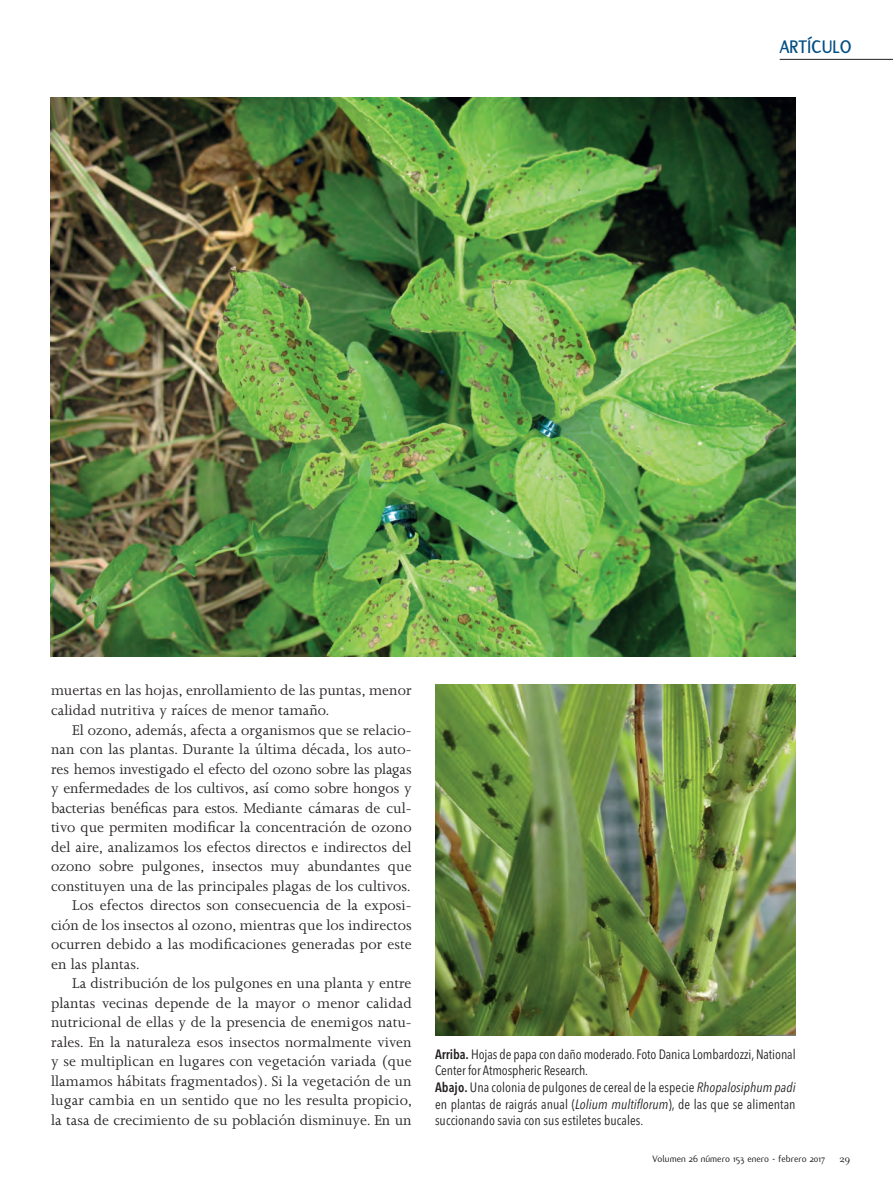
<style>
.page{position:relative;width:893px;height:1191px;background:#fff}
.page>*{position:absolute;margin:0;border:0;box-sizing:border-box;transform-origin:0 0}
.t1{font:700 19.5px "Flux";letter-spacing:.01em;color:#004e83;scale:.95 1}
.Txt_gral{font:16.2px/19.5px "Joanna MT Std";letter-spacing:.005em;color:#231f20;text-align:justify}
.Epígrafes{font:condensed 13.5px/16.5px "Avenir Next LT Pro";letter-spacing:-.005em;color:#231f20}
.t2{font:11.25px "Filosofia";color:#231f20}
.t3{font:10.2px "Flux";color:#231f20}
.s1{font-weight:600}
.s2{font-style:italic}
</style>
<div class="page">
<img style="left:51px;top:98px;width:745px;height:558px">
<img style="left:435px;top:685px;width:361px;height:350px">
<hr style="left:780px;top:59px;width:113px;height:1px;background:#231f20">
<p class="t1" style="left:780px;top:36px;width:77px">ARTÍCULO</p>
<p class="Txt_gral" style="left:51px;top:681px;width:362px">muertas en las hojas, enrollamiento de las puntas, menor calidad nutritiva y raíces de menor tamaño.</p>
<p class="Txt_gral" style="left:51px;top:720px;width:362px;text-indent:21px">El ozono, además, afecta a organismos que se relacio&shy;nan con las plantas. Durante la última década, los auto&shy;res hemos investigado el efecto del ozono sobre las plagas y enfermedades de los cultivos, así como sobre hongos y bacterias benéficas para estos. Mediante cámaras de cul&shy;tivo que permiten modificar la concentración de ozono del aire, analizamos los efectos directos e indirectos del ozono sobre pulgones, insectos muy abundantes que constituyen una de las principales plagas de los cultivos.</p>
<p class="Txt_gral" style="left:51px;top:895px;width:362px;text-indent:21px">Los efectos directos son consecuencia de la exposi&shy;ción de los insectos al ozono, mientras que los indirectos ocurren debido a las modificaciones generadas por este en las plantas.</p>
<p class="Txt_gral" style="left:51px;top:973px;width:363px;text-indent:21px">La distribución de los pulgones en una planta y entre plantas vecinas depende de la mayor o menor calidad nutricional de ellas y de la presencia de enemigos natu&shy;rales. En la naturaleza esos insectos normalmente viven y se multiplican en lugares con vegetación variada (que llamamos hábitats fragmentados). Si la vegetación de un lugar cambia en un sentido que no les resulta propicio, la tasa de crecimiento de su población disminuye. En un</p>
<p class="Epígrafes" style="left:435px;top:1046px;width:362px"><span class="s1">Arriba.</span> Hojas de papa con daño moderado. Foto Danica Lombardozzi, National<br>Center for Atmospheric Research.</p>
<p class="Epígrafes" style="left:435px;top:1079px;width:362px;text-align:justify"><span class="s1">Abajo.</span> Una colonia de pulgones de cereal de la especie <span class="s2">Rhopalosiphum padi </span>en plantas de raigrás anual (<span class="s2">Lolium multiflorum</span>), de las que se alimentan succionando savia con sus estiletes bucales.</p>
<p class="t3" style="left:653px;top:1153px;width:174px">Volumen 26 número 153 enero - febrero 2017</p>
<p class="t2" style="left:839px;top:1152px;width:13px">29</p>
</div>
